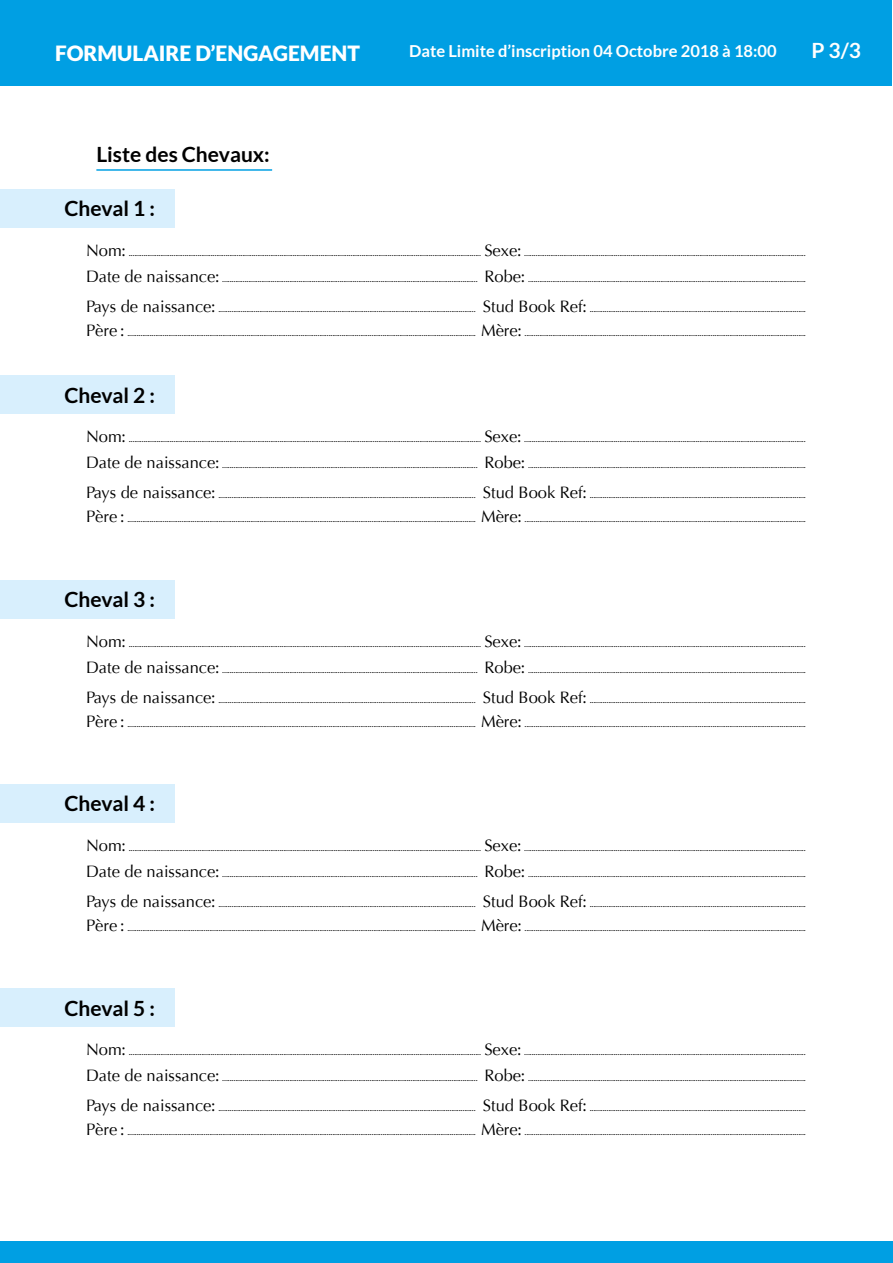
<style>
.page{position:relative;width:893px;height:1263px;background:#fff}
.page>*{position:absolute;margin:0;border:0;box-sizing:border-box;transform-origin:0 0}
.t1{font:700 21px "Lato";color:#000}
.t2{font:900 21px "Lato";color:#fff}
.t3{font:700 21px "Lato";color:#fff}
.t4{font:700 16.5px "Lato";color:#fff}
.t5{font:9px "Myriad Pro";color:#000}
.s1{font-family:"Optima";font-size:16.5px}
.s2{font-size:16.5px}
</style>
<div class="page">
<div style="left:0;top:1242px;width:893px;height:21px;background:#009fe3"></div>
<div style="left:0;top:189px;width:174px;height:38px;background:#d8effd"></div>
<div style="left:0;top:376px;width:174px;height:38px;background:#d8effd"></div>
<div style="left:0;top:581px;width:174px;height:38px;background:#d8effd"></div>
<div style="left:0;top:785px;width:174px;height:38px;background:#d8effd"></div>
<hr style="left:96px;top:169px;width:176px;height:2px;background:#009fe3">
<div style="left:0;top:989px;width:174px;height:38px;background:#d8effd"></div>
<div style="left:1px;top:0;width:891px;height:85px;background:#009fe3"></div>
<p class="t2" style="left:55px;top:41px;width:306px">FORMULAIRE D’ENGAGEMENT</p>
<p class="t4" style="left:409px;top:42px;width:369px">Date Limite d’inscription 04 Octobre 2018 à 18:00</p>
<p class="t3" style="left:811px;top:38px;width:51px">P 3/3</p>
<p class="t1" style="left:96px;top:142px;width:175px">Liste des Chevaux:</p>
<p class="t1" style="left:64px;top:196px;width:92px">Cheval 1 :</p>
<p class="t5" style="left:86px;top:247px;width:721px"><span class="s1">Nom</span><span class="s2">:</span> ............................................................................................................................................................................................. <span class="s1">Sexe</span><span class="s2">:</span> .......................................................................................................................................................</p>
<p class="t5" style="left:86px;top:273px;width:721px"><span class="s1">Date de naissance</span><span class="s2">:</span> ......................................................................................................................................... <span class="s1">Robe</span><span class="s2">:</span> .....................................................................................................................................................</p>
<p class="t5" style="left:86px;top:303px;width:721px"><span class="s1">Pays de naissance</span><span class="s2">:</span> .......................................................................................................................................... <span class="s1">Stud Book Ref</span><span class="s2">:</span> ....................................................................................................................</p>
<p class="t5" style="left:86px;top:327px;width:721px"><span class="s1">Père</span> <span class="s2">:</span> ........................................................................................................................................................................................... <span class="s1">Mère</span><span class="s2">:</span> .......................................................................................................................................................</p>
<p class="t1" style="left:64px;top:383px;width:92px">Cheval 2 :</p>
<p class="t5" style="left:86px;top:434px;width:721px"><span class="s1">Nom</span><span class="s2">:</span> ............................................................................................................................................................................................. <span class="s1">Sexe</span><span class="s2">:</span> .......................................................................................................................................................</p>
<p class="t5" style="left:86px;top:460px;width:721px"><span class="s1">Date de naissance</span><span class="s2">:</span> ......................................................................................................................................... <span class="s1">Robe</span><span class="s2">:</span> .....................................................................................................................................................</p>
<p class="t5" style="left:86px;top:490px;width:721px"><span class="s1">Pays de naissance</span><span class="s2">:</span> .......................................................................................................................................... <span class="s1">Stud Book Ref</span><span class="s2">:</span> ....................................................................................................................</p>
<p class="t5" style="left:86px;top:514px;width:721px"><span class="s1">Père</span> <span class="s2">:</span> ........................................................................................................................................................................................... <span class="s1">Mère</span><span class="s2">:</span> .......................................................................................................................................................</p>
<p class="t1" style="left:64px;top:588px;width:92px">Cheval 3 :</p>
<p class="t5" style="left:86px;top:638px;width:721px"><span class="s1">Nom</span><span class="s2">:</span> ............................................................................................................................................................................................. <span class="s1">Sexe</span><span class="s2">:</span> .......................................................................................................................................................</p>
<p class="t5" style="left:86px;top:664px;width:721px"><span class="s1">Date de naissance</span><span class="s2">:</span> ......................................................................................................................................... <span class="s1">Robe</span><span class="s2">:</span> .....................................................................................................................................................</p>
<p class="t5" style="left:86px;top:694px;width:721px"><span class="s1">Pays de naissance</span><span class="s2">:</span> .......................................................................................................................................... <span class="s1">Stud Book Ref</span><span class="s2">:</span> ....................................................................................................................</p>
<p class="t5" style="left:86px;top:718px;width:721px"><span class="s1">Père</span> <span class="s2">:</span> ........................................................................................................................................................................................... <span class="s1">Mère</span><span class="s2">:</span> .......................................................................................................................................................</p>
<p class="t1" style="left:64px;top:792px;width:92px">Cheval 4 :</p>
<p class="t5" style="left:86px;top:842px;width:721px"><span class="s1">Nom</span><span class="s2">:</span> ............................................................................................................................................................................................. <span class="s1">Sexe</span><span class="s2">:</span> .......................................................................................................................................................</p>
<p class="t5" style="left:86px;top:869px;width:721px"><span class="s1">Date de naissance</span><span class="s2">:</span> ......................................................................................................................................... <span class="s1">Robe</span><span class="s2">:</span> .....................................................................................................................................................</p>
<p class="t5" style="left:86px;top:898px;width:721px"><span class="s1">Pays de naissance</span><span class="s2">:</span> .......................................................................................................................................... <span class="s1">Stud Book Ref</span><span class="s2">:</span> ....................................................................................................................</p>
<p class="t5" style="left:86px;top:922px;width:721px"><span class="s1">Père</span> <span class="s2">:</span> ........................................................................................................................................................................................... <span class="s1">Mère</span><span class="s2">:</span> .......................................................................................................................................................</p>
<p class="t1" style="left:64px;top:996px;width:92px">Cheval 5 :</p>
<p class="t5" style="left:86px;top:1046px;width:721px"><span class="s1">Nom</span><span class="s2">:</span> ............................................................................................................................................................................................. <span class="s1">Sexe</span><span class="s2">:</span> .......................................................................................................................................................</p>
<p class="t5" style="left:86px;top:1073px;width:721px"><span class="s1">Date de naissance</span><span class="s2">:</span> ......................................................................................................................................... <span class="s1">Robe</span><span class="s2">:</span> .....................................................................................................................................................</p>
<p class="t5" style="left:86px;top:1102px;width:721px"><span class="s1">Pays de naissance</span><span class="s2">:</span> .......................................................................................................................................... <span class="s1">Stud Book Ref</span><span class="s2">:</span> ....................................................................................................................</p>
<p class="t5" style="left:86px;top:1126px;width:721px"><span class="s1">Père</span> <span class="s2">:</span> ........................................................................................................................................................................................... <span class="s1">Mère</span><span class="s2">:</span> .......................................................................................................................................................</p>
</div>
